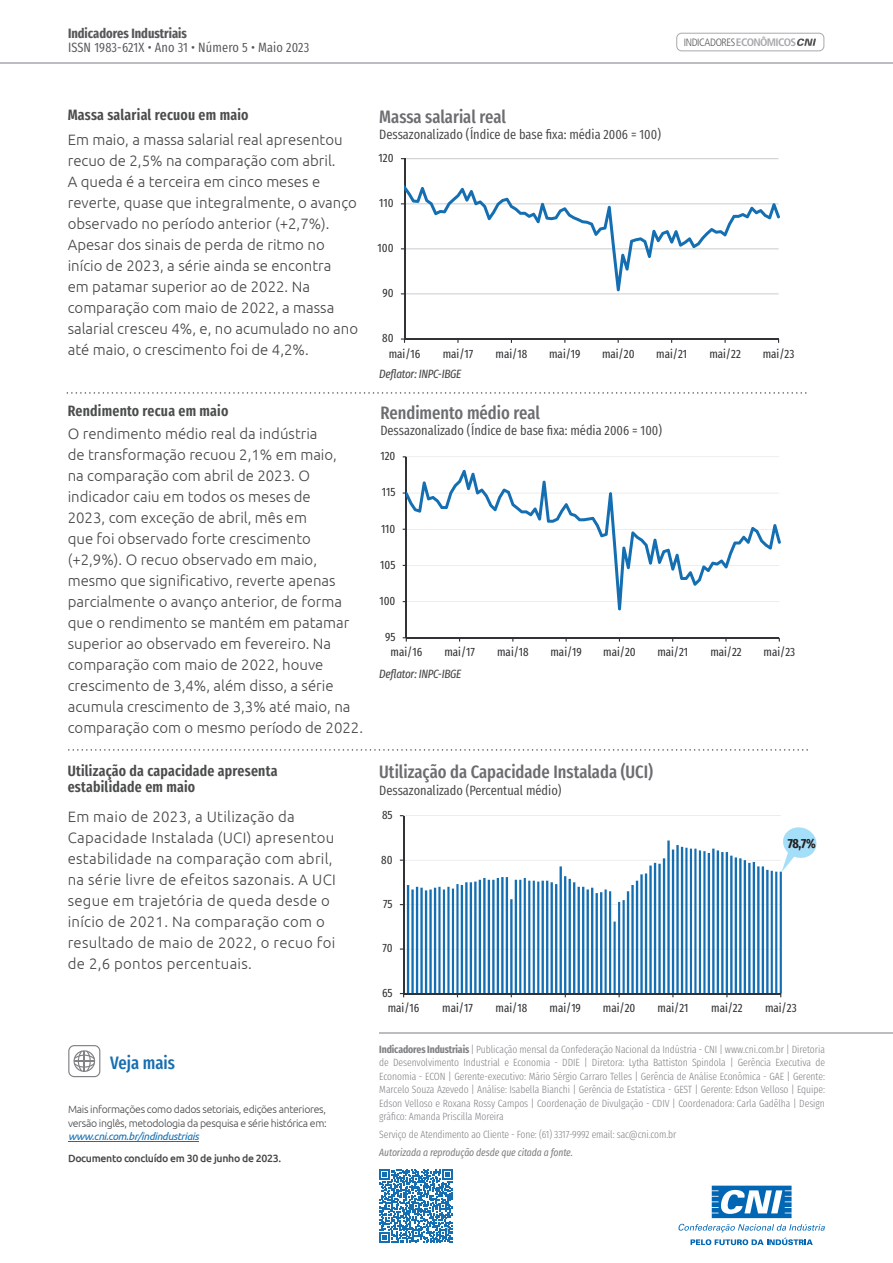
<style>
.page{position:relative;width:893px;height:1263px;background:#fff}
.page>*{position:absolute;margin:0;border:0;box-sizing:border-box;transform-origin:0 0}
.t1{font:500 18px "Fira Sans Compressed";color:#6c6d70}
.t2{font:500 18px "Fira Sans Compressed";color:#156eb1}
.t3{font:300 15px/21px "Ubuntu";color:#454647}
.t4{font:300 15px/21px "Ubuntu";letter-spacing:.02em;color:#454647}
.t5{font:600 15px/16.5px "Fira Sans Compressed";letter-spacing:.015em;color:#4b4c4d}
.t6{font:15px "Fira Sans Compressed";color:#a0a1a5}
.t7{font:13.5px "Fira Sans Compressed";color:#454647}
.t8{font:13.5px "Fira Sans Compressed";letter-spacing:.01em;color:#57585a}
.t9{font:700 13.5px "Fira Sans Compressed";color:#57585a}
.t10{font:700 13.2px "Fira Sans Compressed";color:#231f20}
.t11{font:12px "Fira Sans Compressed";color:#313235}
.t12{font:italic 12px "Fira Sans Compressed";letter-spacing:-.02em;color:#454647}
.t13{font:300 condensed 10.65px "Frutiger LT Pro";letter-spacing:-.035em;color:#57585a}
.t14{font:300 10.5px/13.5px "Fira Sans Compressed";letter-spacing:-.01em;color:#808285;text-align:justify}
.t15{font:300 10.5px/13.5px "Ubuntu";letter-spacing:-.03em;color:#454647}
.t16{font:italic 10.5px "Fira Sans Compressed";letter-spacing:-.01em;color:#808285}
.t17{font:500 10.5px "Ubuntu";letter-spacing:-.03em;color:#454647}
.t18{font:italic 10.5px "Ubuntu";letter-spacing:-.03em;color:#146eb2}
.s1{font-weight:700;font-size:10.8px;color:#a8a9ad}
.s2{font-weight:700}
</style>
<div class="page">
<hr style="left:0;top:62px;width:893px;height:1px;background:#bcbdc0">
<div style="left:676px;top:33px;width:148px;height:18px;border:1px solid #a8a9ad;border-radius:5px"></div>
<svg style="left:797px;top:39px;width:19px;height:7px"></svg>
<hr style="left:379px;top:1032px;width:514px;height:1px;background:#bcbdc0">
<svg style="left:68px;top:749px;width:740px;height:2px"></svg>
<svg style="left:67px;top:392px;width:739px;height:2px"></svg>
<hr style="left:68px;top:1141px;width:131px;height:1px;background:#146eb2">
<svg style="left:712px;top:1186px;width:79px;height:32px"></svg>
<svg style="left:678px;top:1224px;width:147px;height:8px"></svg>
<svg style="left:690px;top:1238px;width:123px;height:7px"></svg>
<svg style="left:379px;top:1169px;width:74px;height:74px"></svg>
<svg style="left:782px;top:827px;width:35px;height:45px"></svg>
<svg style="left:68px;top:1045px;width:32px;height:32px"></svg>
<hr style="left:74px;top:1060px;width:20px;height:2px;background:#808285">
<hr style="left:404px;top:815px;width:377px;height:1px;background:#cfd1d0">
<svg style="left:404px;top:823px;width:378px;height:170px"></svg>
<hr style="left:403px;top:816px;width:1px;height:177px;background:#313235">
<hr style="left:404px;top:993px;width:377px;height:1px;background:#313235">
<hr style="left:406px;top:457px;width:373px;height:1px;background:#cfd1d0">
<hr style="left:406px;top:457px;width:1px;height:181px;background:#313235">
<hr style="left:406px;top:637px;width:373px;height:1px;background:#313235">
<svg style="left:406px;top:469px;width:374px;height:142px"></svg>
<hr style="left:404px;top:293px;width:375px;height:1px;background:#cfd1d0">
<hr style="left:404px;top:158px;width:375px;height:1px;background:#cfd1d0">
<hr style="left:404px;top:159px;width:1px;height:180px;background:#313235">
<hr style="left:404px;top:338px;width:375px;height:2px;background:#313235">
<svg style="left:404px;top:159px;width:375px;height:132px"></svg>
<p class="t9" style="left:68px;top:22px;width:120px">Indicadores Industriais</p>
<p class="t8" style="left:68px;top:37px;width:243px">ISSN 1983-621X • Ano 31 • Número 5 • Maio 2023</p>
<p class="t13" style="left:684px;top:36px;width:114px">INDICADORES<span class="s1">ECONÔMICOS</span></p>
<p class="t5" style="left:68px;top:106px;width:182px">Massa salarial recuou em maio</p>
<p class="t3" style="left:68px;top:129px;width:292px">Em maio, a massa salarial real apresentou recuo de 2,5% na comparação com abril.<br>A queda é a terceira em cinco meses e reverte, quase que integralmente, o avanço observado no período anterior (+2,7%).<br>Apesar dos sinais de perda de ritmo no início de 2023, a série ainda se encontra<br>em patamar superior ao de 2022. Na comparação com maio de 2022, a massa salarial cresceu 4%, e, no acumulado no ano até maio, o crescimento foi de 4,2%.</p>
<p class="t5" style="left:68px;top:402px;width:162px">Rendimento recua em maio</p>
<p class="t3" style="left:68px;top:423px;width:297px">O rendimento médio real da indústria<br>de transformação recuou 2,1% em maio,<br>na comparação com abril de 2023. O indicador caiu em todos os meses de<br>2023, com exceção de abril, mês em<br>que foi observado forte crescimento (+2,9%). O recuo observado em maio, mesmo que significativo, reverte apenas parcialmente o avanço anterior, de forma que o rendimento se mantém em patamar superior ao observado em fevereiro. Na comparação com maio de 2022, houve crescimento de 3,4%, além disso, a série acumula crescimento de 3,3% até maio, na comparação com o mesmo período de 2022.</p>
<p class="t5" style="left:68px;top:761px;width:211px">Utilização da capacidade apresenta estabilidade em maio</p>
<p class="t4" style="left:68px;top:805px;width:270px">Em maio de 2023, a Utilização da Capacidade Instalada (UCI) apresentou estabilidade na comparação com abril, na série livre de efeitos sazonais. A UCI segue em trajetória de queda desde o início de 2021. Na comparação com o resultado de maio de 2022, o recuo foi de 2,6 pontos percentuais.</p>
<p class="t2" style="left:110px;top:1048px;width:66px">Veja mais</p>
<p class="t15" style="left:68px;top:1102px;width:260px">Mais informações como dados setoriais, edições anteriores, versão inglês, metodologia da pesquisa e série histórica em:</p>
<p class="t18" style="left:68px;top:1130px;width:132px">www.cni.com.br/indindustriais</p>
<p class="t17" style="left:68px;top:1152px;width:215px">Documento concluído em 30 de junho de 2023.</p>
<p class="t1" style="left:379px;top:102px;width:128px">Massa salarial real</p>
<p class="t7" style="left:379px;top:125px;width:283px">Dessazonalizado (Índice de base fixa: média 2006 = 100)</p>
<p class="t11" style="left:379px;top:149px;width:17px">120</p>
<p class="t11" style="left:379px;top:194px;width:16px">110</p>
<p class="t11" style="left:378px;top:239px;width:17px">100</p>
<p class="t11" style="left:382px;top:284px;width:13px">90</p>
<p class="t11" style="left:382px;top:329px;width:13px">80</p>
<p class="t11" style="left:389px;top:344px;width:33px">mai/16</p>
<p class="t11" style="left:443px;top:344px;width:32px">mai/17</p>
<p class="t11" style="left:496px;top:344px;width:33px">mai/18</p>
<p class="t11" style="left:549px;top:344px;width:33px">mai/19</p>
<p class="t11" style="left:602px;top:344px;width:34px">mai/20</p>
<p class="t11" style="left:656px;top:344px;width:32px">mai/21</p>
<p class="t11" style="left:709px;top:344px;width:33px">mai/22</p>
<p class="t11" style="left:763px;top:344px;width:33px">mai/23</p>
<p class="t12" style="left:379px;top:365px;width:84px">Deflator: INPC-IBGE</p>
<p class="t1" style="left:380px;top:398px;width:161px">Rendimento médio real</p>
<p class="t7" style="left:380px;top:420px;width:283px">Dessazonalizado (Índice de base fixa: média 2006 = 100)</p>
<p class="t11" style="left:380px;top:447px;width:17px">120</p>
<p class="t11" style="left:382px;top:483px;width:15px">115</p>
<p class="t11" style="left:381px;top:519px;width:16px">110</p>
<p class="t11" style="left:380px;top:555px;width:17px">105</p>
<p class="t11" style="left:379px;top:592px;width:17px">100</p>
<p class="t11" style="left:385px;top:628px;width:12px">95</p>
<p class="t11" style="left:391px;top:643px;width:33px">mai/16</p>
<p class="t11" style="left:444px;top:643px;width:32px">mai/17</p>
<p class="t11" style="left:497px;top:643px;width:33px">mai/18</p>
<p class="t11" style="left:550px;top:643px;width:33px">mai/19</p>
<p class="t11" style="left:603px;top:643px;width:34px">mai/20</p>
<p class="t11" style="left:657px;top:643px;width:32px">mai/21</p>
<p class="t11" style="left:710px;top:643px;width:33px">mai/22</p>
<p class="t11" style="left:764px;top:643px;width:33px">mai/23</p>
<p class="t12" style="left:379px;top:665px;width:84px">Deflator: INPC-IBGE</p>
<p class="t1" style="left:379px;top:758px;width:275px">Utilização da Capacidade Instalada (UCI)</p>
<p class="t7" style="left:379px;top:780px;width:184px">Dessazonalizado (Percentual médio)</p>
<p class="t11" style="left:382px;top:806px;width:12px">85</p>
<p class="t11" style="left:381px;top:850px;width:13px">80</p>
<p class="t11" style="left:383px;top:895px;width:11px">75</p>
<p class="t11" style="left:382px;top:939px;width:12px">70</p>
<p class="t11" style="left:382px;top:984px;width:12px">65</p>
<p class="t10" style="left:788px;top:832px;width:30px">78,7%</p>
<p class="t11" style="left:388px;top:999px;width:33px">mai/16</p>
<p class="t11" style="left:442px;top:999px;width:32px">mai/17</p>
<p class="t11" style="left:496px;top:999px;width:33px">mai/18</p>
<p class="t11" style="left:550px;top:999px;width:33px">mai/19</p>
<p class="t11" style="left:603px;top:999px;width:34px">mai/20</p>
<p class="t11" style="left:658px;top:999px;width:32px">mai/21</p>
<p class="t11" style="left:711px;top:999px;width:33px">mai/22</p>
<p class="t11" style="left:765px;top:999px;width:33px">mai/23</p>
<p class="t14" style="left:379px;top:1042px;width:447px"><span class="s2">Indicadores Industriais</span> | Publicação mensal da Confederação Nacional da Indústria - CNI | www.cni.com.br | Diretoria de Desenvolvimento Industrial e Economia - DDIE | Diretora: Lytha Battiston Spindola | Gerência Executiva de Economia - ECON | Gerente-executivo: Mário Sérgio Carraro Telles | Gerência de Análise Econômica - GAE | Gerente:<br>Marcelo Souza Azevedo | Análise: Isabella Bianchi | Gerência de Estatística - GEST | Gerente: Edson Velloso | Equipe:<br>Edson Velloso e Roxana Rossy Campos | Coordenação de Divulgação - CDIV | Coordenadora: Carla Gadêlha | Design gráfico: Amanda Priscilla Moreira</p>
<p class="t14" style="left:379px;top:1128px;width:299px">Serviço de Atendimento ao Cliente - Fone: (61) 3317-9992 email: sac@cni.com.br</p>
<p class="t16" style="left:379px;top:1144px;width:195px">Autorizada a reprodução desde que citada a fonte.</p>
<p class="t6" style="left:443px;top:1219px;width:8px">3</p>
</div>
